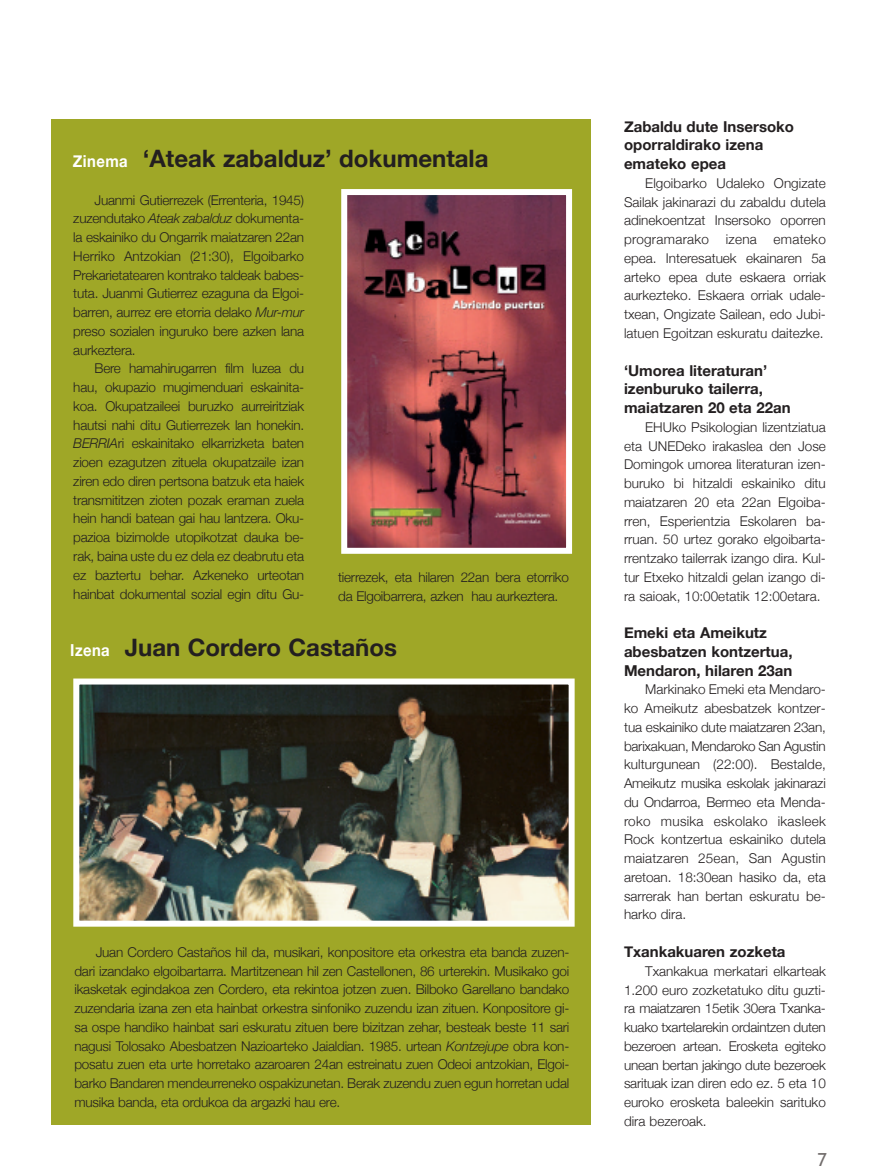
<style>
.page{position:relative;width:877px;height:1175px;background:#fff}
.page>*{position:absolute;margin:0;border:0;box-sizing:border-box;transform-origin:0 0}
.t1{font:700 24px "Helvetica Neue";color:#231f20}
.t2{font:18px "Trebuchet MS";color:#716c6b}
.t3{font:700 15px/18.8px "Helvetica Neue";color:#231f20}
.t4{font:300 13.5px/18.8px "Helvetica Neue";letter-spacing:-.015em;color:#231f20;text-align:justify}
.s1{font-size:16.5px;color:#fff}
.s2{font-style:italic}
</style>
<div class="page">
<div style="left:51px;top:119px;width:540px;height:1005px;background:#9fa727"></div>
<img style="left:80px;top:685px;width:488px;height:234px">
<div style="left:73px;top:678px;width:502px;height:248px;border:6px solid #fff"></div>
<img style="left:348px;top:196px;width:217px;height:351px">
<div style="left:341px;top:189px;width:231px;height:365px;border:6px solid #fff"></div>
<h1 class="t1" style="left:73px;top:143px;width:417px"><span class="s1">Zinema</span> ‘Ateak zabalduz’ dokumentala</h1>
<p class="t4" style="left:73px;top:190px;width:232px;text-indent:21px">Juanmi Gutierrezek (Errenteria, 1945) zuzendutako <span class="s2">Ateak zabalduz</span> dokumenta&shy;la eskainiko du Ongarrik maiatzaren 22an Herriko antzokian (21:30), Elgoibarko Prekarietatearen kontrako taldeak babes&shy;tuta. Juanmi Gutierrez ezaguna da Elgoi&shy;barren, aurrez ere etorria delako <span class="s2">Mur-mur </span>preso sozialen inguruko bere azken lana aurkeztera.</p>
<p class="t4" style="left:73px;top:359px;width:232px;text-indent:21px">Bere hamahirugarren film luzea du hau, okupazio mugimenduari eskainita&shy;koa. Okupatzaileei buruzko aurreiritziak hautsi nahi ditu Gutierrezek lan honekin.<br><span class="s2">BERRIA</span>ri eskainitako elkarrizketa baten zioen ezagutzen zituela okupatzaile izan ziren edo diren pertsona batzuk eta haiek transmititzen zioten pozak eraman zuela hein handi batean gai hau lantzera. Oku&shy;pazioa bizimolde utopikotzat dauka be&shy;rak, baina uste du ez dela ez deabrutu eta ez baztertu behar. azkeneko urteotan hainbat dokumental sozial egin ditu Gu-</p>
<p class="t4" style="left:338px;top:567px;width:232px">tierrezek, eta hilaren 22an bera etorriko da Elgoibarrera, azken hau aurkeztera.</p>
<h1 class="t1" style="left:70px;top:633px;width:328px"><span class="s1">Izena</span> Juan Cordero Castaños</h1>
<p class="t4" style="left:74px;top:942px;width:496px;text-indent:21px">Juan Cordero Castaños hil da, musikari, konpositore eta orkestra eta banda zuzen&shy;dari izandako elgoibartarra. Martitzenean hil zen Castellonen, 86 urterekin. Musikako goi ikasketak egindakoa zen Cordero, eta rekintoa jotzen zuen. Bilboko Garellano bandako zuzendaria izana zen eta hainbat orkestra sinfoniko zuzendu izan zituen. Konpositore gi&shy;sa ospe handiko hainbat sari eskuratu zituen bere bizitzan zehar, besteak beste 11 sari nagusi Tolosako abesbatzen nazioarteko Jaialdian. 1985. urtean <span class="s2">Kontzejupe</span> obra kon&shy;posatu zuen eta urte horretako azaroaren 24an estreinatu zuen Odeoi antzokian, Elgoi&shy;barko Bandaren mendeurreneko ospakizunetan. Berak zuzendu zuen egun horretan udal musika banda, eta ordukoa da argazki hau ere.</p>
<p class="t3" style="left:624px;top:117px;width:171px">Zabaldu dute Insersoko oporraldirako izena emateko epea</p>
<p class="t4" style="left:624px;top:173px;width:203px;text-indent:21px">Elgoibarko Udaleko Ongizate sailak jakinarazi du zabaldu dutela adinekoentzat Insersoko oporren programarako izena emateko epea. Interesatuek ekainaren 5a arteko epea dute eskaera orriak aurkezteko. Eskaera orriak udale&shy;txean, Ongizate sailean, edo Jubi&shy;latuen Egoitzan eskuratu daitezke.</p>
<p class="t3" style="left:624px;top:360px;width:168px">‘Umorea literaturan’ izenburuko tailerra, maiatzaren 20 eta 22an</p>
<p class="t4" style="left:624px;top:417px;width:203px;text-indent:21px">EHUko Psikologian lizentziatua eta UnEDeko irakaslea den Jose Domingok umorea literaturan izen&shy;buruko bi hitzaldi eskainiko ditu maiatzaren 20 eta 22an Elgoiba&shy;rren, Esperientzia Eskolaren ba&shy;rruan. 50 urtez gorako elgoibarta&shy;rrentzako tailerrak izango dira. Kul&shy;tur Etxeko hitzaldi gelan izango di&shy;ra saioak, 10:00etatik 12:00etara.</p>
<p class="t3" style="left:624px;top:623px;width:170px">Emeki eta Ameikutz abesbatzen kontzertua,<br>Mendaron, hilaren 23an</p>
<p class="t4" style="left:624px;top:680px;width:203px;text-indent:21px">Markinako Emeki eta Mendaro&shy;ko ameikutz abesbatzek kontzer&shy;tua eskainiko dute maiatzaren 23an, barixakuan, Mendaroko san agustin kulturgunean (22:00). Bestalde, ameikutz musika eskolak jakinarazi du Ondarroa, Bermeo eta Menda&shy;roko musika eskolako ikasleek rock kontzertua eskainiko dutela maiatzaren 25ean, san agustin aretoan. 18:30ean hasiko da, eta sarrerak han bertan eskuratu be&shy;harko dira.</p>
<p class="t3" style="left:624px;top:942px;width:163px">Txankakuaren zozketa</p>
<p class="t4" style="left:624px;top:961px;width:203px;text-indent:21px">Txankakua merkatari elkarteak 1.200 euro zozketatuko ditu guzti&shy;ra maiatzaren 15etik 30era Txanka&shy;kuako txartelarekin ordaintzen duten bezeroen artean. Erosketa egiteko unean bertan jakingo dute bezeroek sarituak izan diren edo ez. 5 eta 10 euroko erosketa baleekin sarituko dira bezeroak.</p>
<h2 class="t2" style="left:818px;top:1149px;width:11px">7</h2>
</div>
